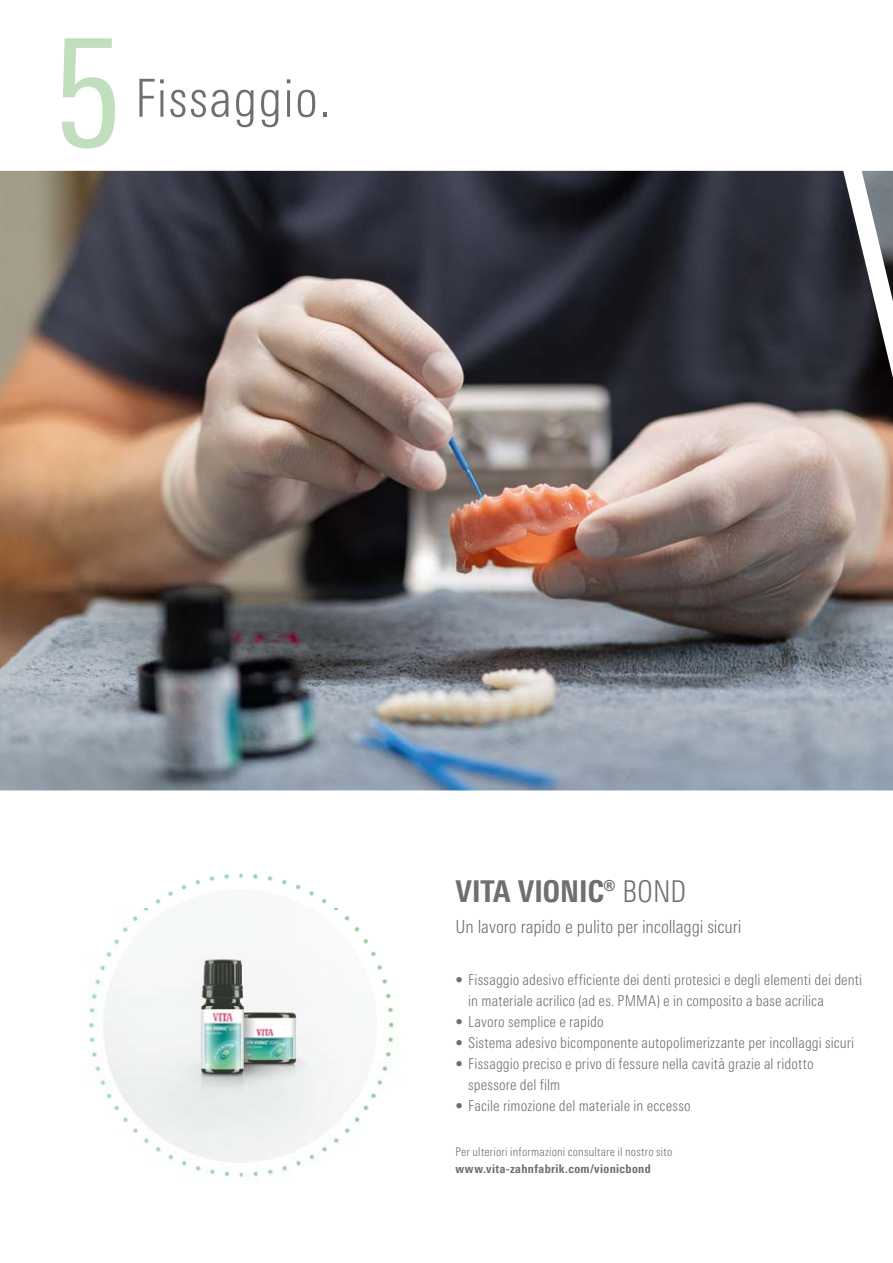
<style>
.page{position:relative;width:893px;height:1263px;background:#fff}
.page>*{position:absolute;margin:0;border:0;box-sizing:border-box;transform-origin:0 0}
.t1{font:condensed 150px "Univers Next Pro";color:#c1debd}
.t2{font:300 condensed 52.5px "Univers Next Pro";letter-spacing:.02em;color:#6f6f6e}
.t3{font:800 condensed 30px "Univers Next Pro";color:#6f6f6e}
.t4{font:300 condensed 18px "Univers Next Pro";letter-spacing:-.005em;color:#6f6f6e}
.t5{font:300 condensed 15px/21px "Univers Next Pro";letter-spacing:.005em;color:#6f6f6e}
.t6{font:300 condensed 12px "Univers Next Pro";letter-spacing:.015em;color:#6f6f6e}
.t7{font:800 condensed 12px "Univers Next Pro";letter-spacing:.035em;color:#6f6f6e}
.s1{font-weight:300}
</style>
<div class="page">
<img style="left:0;top:171px;width:893px;height:619px">
<img style="left:88px;top:873px;width:307px;height:305px">
<h1 class="t1" style="left:54px;top:6px;width:69px">5</h1>
<h2 class="t2" style="left:135px;top:68px;width:197px">Fissaggio.</h2>
<h3 class="t3" style="left:455px;top:874px;width:233px">VITA VIONIC® <span class="s1">BOND</span></h3>
<p class="t4" style="left:455px;top:916px;width:288px">Un lavoro rapido e pulito per incollaggi sicuri</p>
<p class="t5" style="left:468px;top:969px;width:395px;text-indent:-13px">• Fissaggio adesivo efficiente dei denti protesici e degli elementi dei denti in materiale acrilico (ad es. PMMA) e in composito a base acrilica</p>
<p class="t5" style="left:455px;top:1011px;width:150px">• Lavoro semplice e rapido</p>
<p class="t5" style="left:455px;top:1032px;width:400px">• Sistema adesivo bicomponente autopolimerizzante per incollaggi sicuri</p>
<p class="t5" style="left:468px;top:1053px;width:347px;text-indent:-13px">• Fissaggio preciso e privo di fessure nella cavità grazie al ridotto spessore del film</p>
<p class="t5" style="left:455px;top:1095px;width:237px">• Facile rimozione del materiale in eccesso</p>
<p class="t6" style="left:455px;top:1145px;width:218px">Per ulteriori informazioni consultare il nostro sito</p>
<p class="t7" style="left:455px;top:1161px;width:197px">www.vita-zahnfabrik.com/vionicbond</p>
</div>
